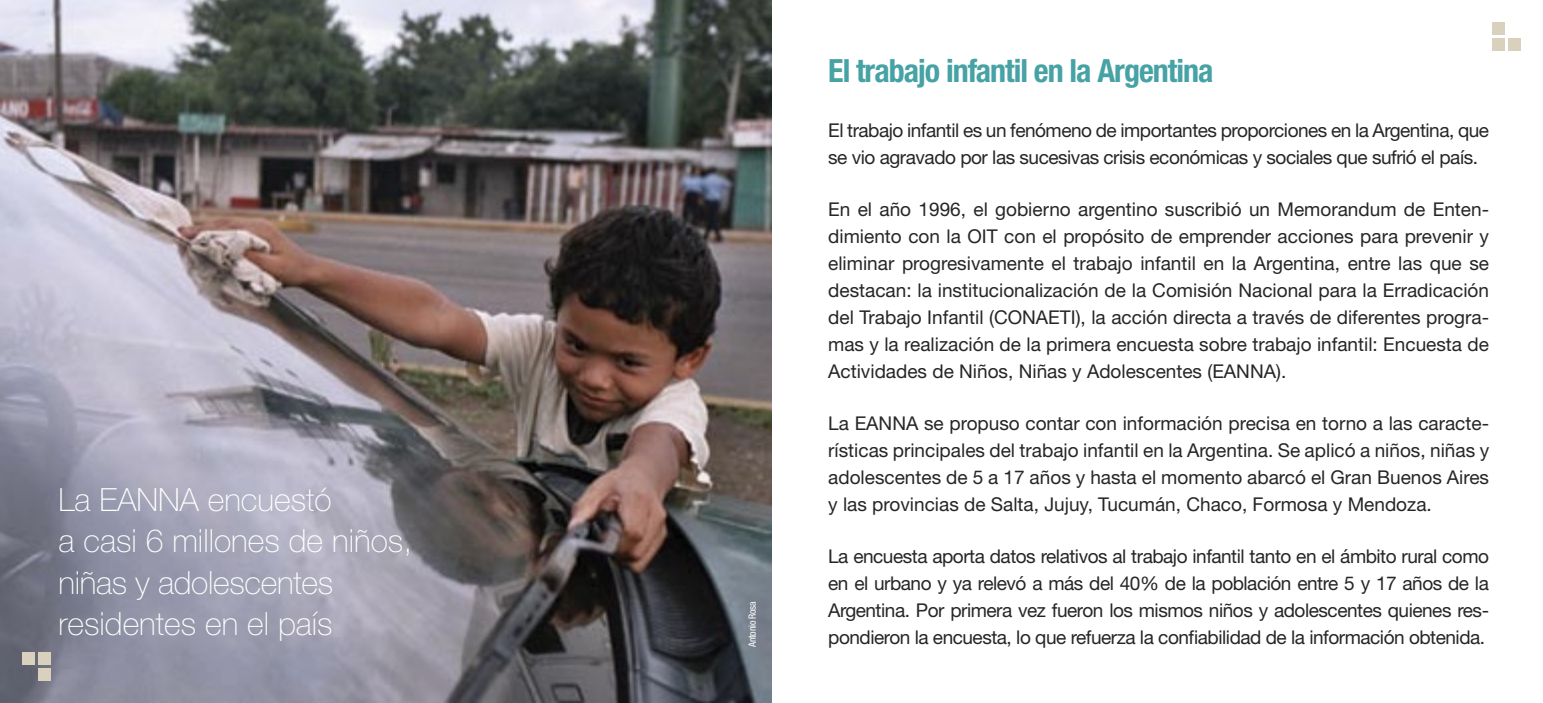
<style>
.page{position:relative;width:1543px;height:703px;background:#fff}
.page>*{position:absolute;margin:0;border:0;box-sizing:border-box;transform-origin:0 0}
.t1{font:100 32px/41.4px "Helvetica Neue LT Std";color:#fff}
.t2{font:700 condensed 32px "Helvetica Neue LT Std";letter-spacing:-.03em;color:#46a2a4}
.t3{font:19px/27px "Helvetica Neue LT Std";letter-spacing:-.025em;color:#272525;text-align:justify}
.t4{font:condensed 10px "Helvetica Neue LT Std";letter-spacing:-.03em;color:#fff}
</style>
<div class="page">
<div style="left:1491px;top:39px;width:12px;height:12px;background:#d9d0bd"></div>
<div style="left:1508px;top:39px;width:12px;height:12px;background:#d9d0bd"></div>
<div style="left:1491px;top:22px;width:12px;height:13px;background:#d9d0bd"></div>
<img style="left:0;top:0;width:771px;height:703px">
<div style="left:39px;top:652px;width:12px;height:12px;background:#d9d0bd"></div>
<div style="left:22px;top:652px;width:12px;height:12px;background:#d9d0bd"></div>
<div style="left:39px;top:668px;width:12px;height:13px;background:#d9d0bd"></div>
<p class="t1" style="left:59px;top:479px;width:274px">La EANNA encuestó</p>
<p class="t1" style="left:59px;top:520px;width:355px">a casi 6 millones de niños, niñas y adolescentes</p>
<p class="t1" style="left:59px;top:603px;width:275px">residentes en el país</p>
<p class="t4" style="left:746px;top:647px;width:47px;rotate:-90deg">Antonio Rosa</p>
<p class="t2" style="left:828px;top:52px;width:387px">El trabajo infantil en la Argentina</p>
<p class="t3" style="left:828px;top:117px;width:662px">El trabajo infantil es un fenómeno de importantes proporciones en la Argentina, que se vio agravado por las sucesivas crisis económicas y sociales que sufrió el país.</p>
<p class="t3" style="left:828px;top:196px;width:662px">En el año 1996, el gobierno argentino suscribió un Memorandum de Enten&shy;dimiento con la OIT con el propósito de emprender acciones para prevenir y eliminar progresivamente el trabajo infantil en la Argentina, entre las que se destacan: la institucionalización de la Comisión Nacional para la Erradicación del Trabajo Infantil (CONAETI), la acción directa a través de diferentes progra&shy;mas y la realización de la primera encuesta sobre trabajo infantil: Encuesta de Actividades de Niños, Niñas y Adolescentes (EANNA).</p>
<p class="t3" style="left:828px;top:410px;width:662px">La EANNA se propuso contar con información precisa en torno a las caracte&shy;rísticas principales del trabajo infantil en la Argentina. Se aplicó a niños, niñas y adolescentes de 5 a 17 años y hasta el momento abarcó el Gran Buenos Aires y las provincias de Salta, Jujuy, Tucumán, Chaco, Formosa y Mendoza.</p>
<p class="t3" style="left:828px;top:543px;width:662px">La encuesta aporta datos relativos al trabajo infantil tanto en el ámbito rural como en el urbano y ya relevó a más del 40% de la población entre 5 y 17 años de la Argentina. Por primera vez fueron los mismos niños y adolescentes quienes res-</p>
<p class="t3" style="left:828px;top:624px;width:658px">pondieron la encuesta, lo que refuerza la confiabilidad de la información obtenida.</p>
</div>
